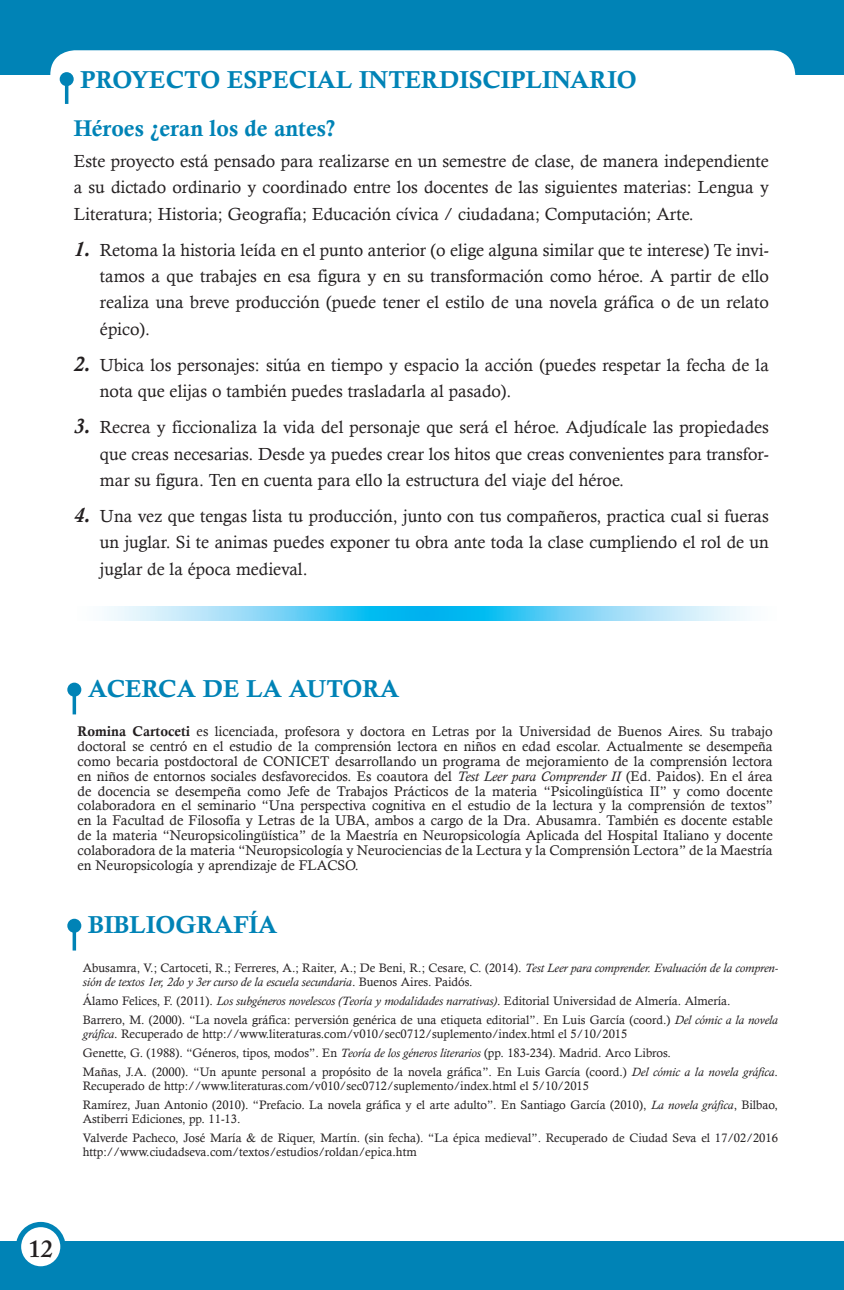
<style>
.page{position:relative;width:844px;height:1290px;background:#fff}
.page>*{position:absolute;margin:0;border:0;box-sizing:border-box;transform-origin:0 0}
.t1{font:24.5px "Calis MT Bol";color:#0083b6}
.t2{font:600 24.5px "Adobe Caslon Pro";color:#231f20}
.t3{font:22.75px "Calis MT Bol";color:#0083b6}
.t4{font:17.5px/26.2px "Calisto";color:#231f20;text-align:justify}
.t5{font:14px/14.9px "Calisto";color:#231f20;text-align:justify}
.t6{font:12.25px/18.9px "Calisto";color:#231f20}
.t7{font:italic 12.25px/14px "Calisto";color:#231f20}
.s1{font-weight:700;font-style:italic;font-size:21px}
.s2{font-family:"Calis MT Bol"}
.s3{font-style:italic}
.s4{font-style:normal}
</style>
<div class="page">
<div style="left:0;top:0;width:843px;height:75px;background:#0083b6"></div>
<div style="left:0;top:1241px;width:843px;height:49px;background:#0083b6"></div>
<div style="left:50px;top:50px;width:744px;height:55px;background:#fff;border-radius:24px"></div>
<div style="left:19px;top:1224px;width:44px;height:44px;background:#fff;border-radius:50%"></div>
<div style="left:16px;top:1221px;width:49px;height:50px;border:5px solid #0083b6;border-radius:50%"></div>
<hr style="left:65px;top:79px;width:3px;height:25px;background:#0083b6">
<div style="left:60px;top:72px;width:14px;height:14px;background:#0083b6;border-radius:50%"></div>
<hr style="left:73px;top:689px;width:3px;height:25px;background:#0083b6">
<div style="left:67px;top:682px;width:14px;height:14px;background:#0083b6;border-radius:50%"></div>
<hr style="left:73px;top:925px;width:3px;height:25px;background:#0083b6">
<div style="left:67px;top:918px;width:14px;height:14px;background:#0083b6;border-radius:50%"></div>
<svg style="left:104px;top:606px;width:646px;height:15px;background:#79d6f6"></svg>
<h1 class="t1" style="left:80px;top:65px;width:557px">PROYECTO ESPECIAL INTERDISCIPLINARIO</h1>
<h2 class="t3" style="left:74px;top:115px;width:263px">Héroes ¿eran los de antes?</h2>
<p class="t4" style="left:74px;top:148px;width:696px">Este proyecto está pensado para realizarse en un semestre de clase, de manera independiente a su dictado ordinario y coordinado entre los docentes de las siguientes materias: Lengua y Literatura; Historia; Geografía; Educación cívica / ciudadana; Computación; Arte.</p>
<p class="t4" style="left:100px;top:237px;width:670px;text-indent:-26px"><span class="s1">1.</span> Retoma la historia leída en el punto anterior (o elige alguna similar que te interese) Te invi&shy;tamos a que trabajes en esa figura y en su transformación como héroe. A partir de ello realiza una breve producción (puede tener el estilo de una novela gráfica o de un relato épico).</p>
<p class="t4" style="left:100px;top:351px;width:670px;text-indent:-26px"><span class="s1">2.</span> Ubica los personajes: sitúa en tiempo y espacio la acción (puedes respetar la fecha de la nota que elijas o también puedes trasladarla al pasado).</p>
<p class="t4" style="left:100px;top:414px;width:670px;text-indent:-26px"><span class="s1">3.</span> Recrea y ficcionaliza la vida del personaje que será el héroe. Adjudícale las propiedades que creas necesarias. Desde ya puedes crear los hitos que creas convenientes para transfor&shy;mar su figura. Ten en cuenta para ello la estructura del viaje del héroe.</p>
<p class="t4" style="left:100px;top:503px;width:670px;text-indent:-26px"><span class="s1">4.</span> Una vez que tengas lista tu producción, junto con tus compañeros, practica cual si fueras un juglar. Si te animas puedes exponer tu obra ante toda la clase cumpliendo el rol de un juglar de la época medieval.</p>
<h1 class="t1" style="left:88px;top:675px;width:313px">ACERCA DE LA AUTORA</h1>
<p class="t5" style="left:77px;top:723px;width:696px"><span class="s2">Romina Cartoceti</span> es licenciada, profesora y doctora en Letras por la Universidad de Buenos Aires. Su trabajo doctoral se centró en el estudio de la comprensión lectora en niños en edad escolar. Actualmente se desempeña como becaria postdoctoral de CONICET desarrollando un programa de mejoramiento de la comprensión lectora en niños de entornos sociales desfavorecidos. Es coautora del <span class="s3">Test Leer para Comprender II</span> (Ed. Paidos). En el área de docencia se desempeña como Jefe de Trabajos Prácticos de la materia “Psicolingüística II” y como docente colaboradora en el seminario “Una perspectiva cognitiva en el estudio de la lectura y la comprensión de textos” en la Facultad de Filosofía y Letras de la UBA, ambos a cargo de la Dra. Abusamra. También es docente estable de la materia “Neuropsicolingüística” de la Maestría en Neuropsicología Aplicada del Hospital Italiano y docente colaboradora de la materia “Neuropsicología y Neurociencias de la Lectura y la Comprensión Lectora” de la Maestría en Neuropsicología y aprendizaje de FLACSO.</p>
<h1 class="t1" style="left:88px;top:910px;width:191px">BIBLIOGRAFÍA</h1>
<p class="t7" style="left:83px;top:960px;width:696px"><span class="s4">Abusamra, V.; Cartoceti, R.; Ferreres, A.; Raiter, A.; De Beni, R.; Cesare, C. (2014).</span> Test Leer para comprender. Evaluación de la compren&shy;sión de textos 1er, 2do y 3er curso de la escuela secundaria<span class="s4">. Buenos Aires. Paidós.</span></p>
<p class="t6" style="left:83px;top:991px;width:696px">Álamo Felices, F. (2011). <span class="s3">Los subgéneros novelescos (Teoría y modalidades narrativas)</span>. Editorial Universidad de Almería. Almería.<br>Barrero, M. (2000). “La novela gráfica: perversión genérica de una etiqueta editorial”. En Luis García (coord.) <span class="s3">Del cómic a la novela</span></p>
<p class="t6" style="left:83px;top:1024px;width:696px"><span class="s3">gráfica</span>. Recuperado de http://www.literaturas.com/v010/sec0712/suplemento/index.html el 5/10/2015<br>Genette, G. (1988). “Géneros, tipos, modos”. En <span class="s3">Teoría de los géneros literarios</span> (pp. 183-234). Madrid. Arco Libros.<br>Mañas, J.A. (2000). “Un apunte personal a propósito de la novela gráfica”. En Luis García (coord.) <span class="s3">Del cómic a la novela gráfica</span>.</p>
<p class="t6" style="left:83px;top:1076px;width:696px">Recuperado de http://www.literaturas.com/v010/sec0712/suplemento/index.html el 5/10/2015<br>Ramírez, Juan Antonio (2010). “Prefacio. La novela gráfica y el arte adulto”. En Santiago García (2010), <span class="s3">La novela gráfica</span>, Bilbao,</p>
<p class="t6" style="left:83px;top:1109px;width:696px">Astiberri Ediciones, pp. 11-13.<br>Valverde Pacheco, José María &amp; de Riquer, Martín. (sin fecha). “La épica medieval”. Recuperado de Ciudad Seva el 17/02/2016</p>
<p class="t6" style="left:83px;top:1142px;width:335px">http://www.ciudadseva.com/textos/estudios/roldan/epica.htm</p>
<h1 class="t2" style="left:28px;top:1234px;width:26px">12</h1>
</div>
